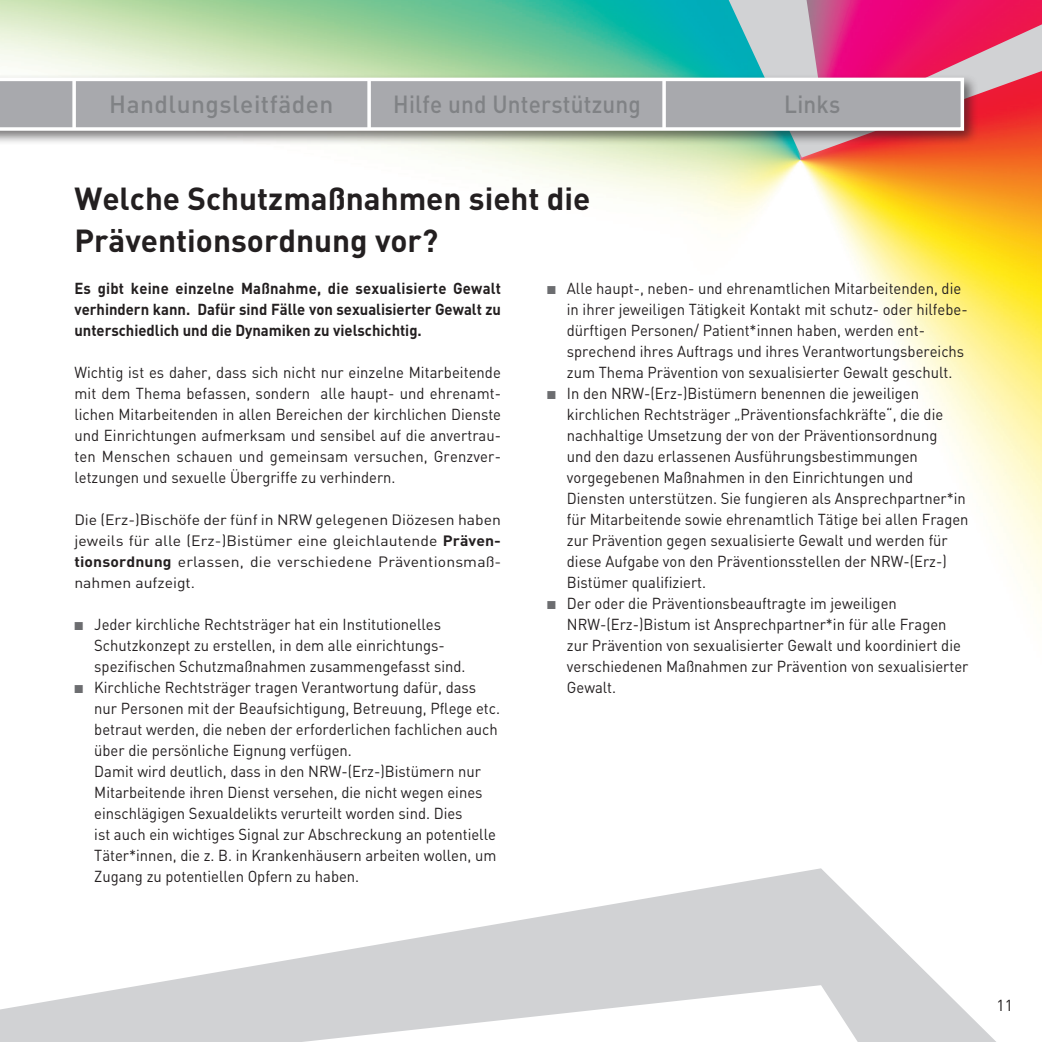
<style>
.page{position:relative;width:1042px;height:1042px;background:#fff}
.page>*{position:absolute;margin:0;border:0;box-sizing:border-box;transform-origin:0 0}
.t1{font:700 31.5px/42px "DIN Pro";color:#231f20}
.t2{font:500 24.5px "DIN Pro";letter-spacing:.01em;color:#808285;scale:.92 1}
.t3{font:500 24.5px "DIN Pro";letter-spacing:.01em;color:#808285}
.t4{font:15.75px/21px "DIN Pro";color:#231f20;scale:.94 1}
.t5{font:700 15.75px/21px "DIN Pro";color:#231f20;text-align:justify;scale:.94 1}
.t6{font:15.75px "DIN Pro";color:#231f20}
.t7{font:14.88px/21px "DIN Pro";letter-spacing:.01em;color:#231f20;text-align:justify;scale:1.06 1}
.s1{font-weight:700}
.s2{color:#6c6d70}
</style>
<div class="page">
<img style="left:0;top:0;width:1042px;height:607px">
<svg style="left:729px;top:0;width:313px;height:158px;background:#d85a7e"></svg>
<div style="left:0;top:73px;width:978px;height:73px;background:#231f20;opacity:.6"></div>
<svg style="left:0;top:78px;width:964px;height:53px;background:#b2b3b7"></svg>
<svg style="left:662px;top:79px;width:4px;height:50px"></svg>
<svg style="left:367px;top:79px;width:4px;height:50px"></svg>
<svg style="left:72px;top:79px;width:4px;height:50px"></svg>
<svg style="left:0;top:868px;width:996px;height:174px"></svg>
<h2 class="t3" style="left:109px;top:87px;width:226px">Handlungsleitfäden</h2>
<h2 class="t2" style="left:393px;top:87px;width:271px">Hilfe und Unterstützung</h2>
<h2 class="t2" style="left:784px;top:87px;width:63px">Links</h2>
<h1 class="t1" style="left:74px;top:176px;width:518px">Welche Schutzmaßnahmen sieht die<br>Präventionsordnung vor?</h1>
<p class="t5" style="left:74px;top:277px;width:455px">Es gibt keine einzelne Maßnahme, die sexualisierte Gewalt verhindern kann. Dafür sind Fälle von sexualisierter Gewalt zu unterschiedlich und die Dynamiken zu vielschichtig.</p>
<p class="t4" style="left:74px;top:361px;width:456px;text-align:justify">Wichtig ist es daher, dass sich nicht nur einzelne Mitarbeitende mit dem Thema befassen, sondern alle haupt- und ehrenamt&shy;lichen Mitarbeitenden in allen Bereichen der kirchlichen Dienste und Einrichtungen aufmerksam und sensibel auf die anvertrau&shy;ten Menschen schauen und gemeinsam versuchen, Grenzver&shy;letzungen und sexuelle Übergriffe zu verhindern.</p>
<p class="t7" style="left:74px;top:509px;width:404px">Die (Erz-)Bischöfe der fünf in NRW gelegenen Diözesen haben jeweils für alle (Erz-)Bistümer eine gleichlautende <span class="s1">Präven&shy;tionsordnung</span> erlassen, die verschiedene Präventionsmaß&shy;nahmen aufzeigt.</p>
<p class="t4" style="left:94px;top:613px;width:396px;text-indent:-20px"><span class="s2">■</span> Jeder kirchliche Rechtsträger hat ein Institutionelles<br>Schutzkonzept zu erstellen, in dem alle einrichtungs&shy;spezifischen Schutzmaßnahmen zusammengefasst sind.</p>
<p class="t4" style="left:94px;top:676px;width:433px;text-indent:-20px"><span class="s2">■</span> Kirchliche Rechtsträger tragen Verantwortung dafür, dass nur Personen mit der Beaufsichtigung, Betreuung, Pflege etc. betraut werden, die neben der erforderlichen fachlichen auch über die persönliche Eignung verfügen.<br>Damit wird deutlich, dass in den NRW-(Erz-)Bistümern nur Mitarbeitende ihren Dienst versehen, die nicht wegen eines einschlägigen Sexualdelikts verurteilt worden sind. Dies<br>ist auch ein wichtiges Signal zur Abschreckung an potentielle Täter*innen, die z. B. in Krankenhäusern arbeiten wollen, um Zugang zu potentiellen Opfern zu haben.</p>
<p class="t4" style="left:567px;top:277px;width:428px;text-indent:-20px"><span class="s2">■</span> Alle haupt-, neben- und ehrenamtlichen Mitarbeitenden, die in ihrer jeweiligen Tätigkeit Kontakt mit schutz- oder hilfebe&shy;dürftigen Personen/ Patient*innen haben, werden ent&shy;sprechend ihres Auftrags und ihres Verantwortungsbereichs zum Thema Prävention von sexualisierter Gewalt geschult.</p>
<p class="t4" style="left:567px;top:382px;width:429px;text-indent:-20px"><span class="s2">■</span> In den NRW-(Erz-)Bistümern benennen die jeweiligen kirchlichen Rechtsträger „Präventionsfachkräfte“, die die nachhaltige Umsetzung der von der Präventionsordnung<br>und den dazu erlassenen Ausführungsbestimmungen vorgegebenen Maßnahmen in den Einrichtungen und Diensten unterstützen. Sie fungieren als Ansprechpartner*in für Mitarbeitende sowie ehrenamtlich Tätige bei allen Fragen zur Prävention gegen sexualisierte Gewalt und werden für diese Aufgabe von den Präventionsstellen der NRW-(Erz-)<br>Bistümer qualifiziert.</p>
<p class="t4" style="left:567px;top:592px;width:429px;text-indent:-20px"><span class="s2">■</span> Der oder die Präventionsbeauftragte im jeweiligen NRW-(Erz-)Bistum ist Ansprechpartner*in für alle Fragen zur Prävention von sexualisierter Gewalt und koordiniert die verschiedenen Maßnahmen zur Prävention von sexualisierter Gewalt.</p>
<p class="t6" style="left:996px;top:994px;width:18px">11</p>
</div>
